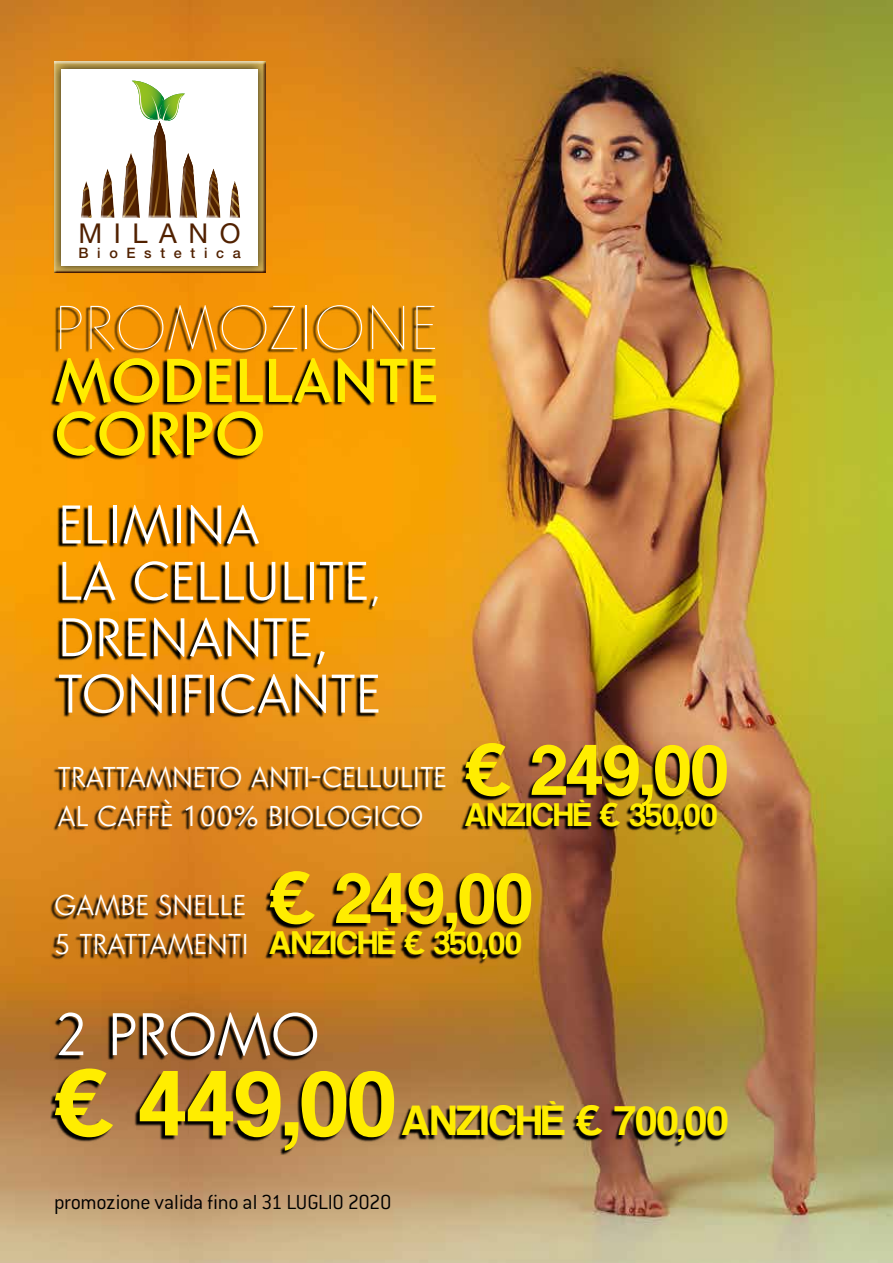
<style>
.page{position:relative;width:893px;height:1263px;background:#fff}
.page>*{position:absolute;margin:0;border:0;box-sizing:border-box;transform-origin:0 0}
.t1{font:90.6px "Coolvetica";color:#ffed00}
.t2{font:70.2px/128.1px "Coolvetica";color:#ffed00}
.t3{font:500 61.5px/52.9px "Core Sans G";color:#ffed00}
.t4{font:100 61.5px "Core Sans G";color:#fff}
.t5{font:300 59.85px "Core Sans G";letter-spacing:-.02em;color:#fff}
.t6{font:300 54.15px/56.4px "Core Sans G";color:#fff}
.t7{font:40.95px "Coolvetica";color:#ffed00}
.t8{font:31.65px "Coolvetica";color:#ffed00}
.t9{font:300 28.5px/39px "Core Sans G";color:#fff}
.t10{font:27.3px "Helvetica Neue";letter-spacing:.425em;color:#512100}
.t11{font:300 22.35px "Conduit ITC";letter-spacing:-.02em;color:#000}
.t12{font:500 14.4px "Helvetica Neue";letter-spacing:.6em;color:#512100}
.s1{font-size:41.1px}
</style>
<div class="page">
<img style="left:0;top:0;width:893px;height:1263px">
<div style="left:52px;top:59px;width:215px;height:215px;background:#000;opacity:.75"></div>
<div style="left:61px;top:69px;width:197px;height:196px;background:#fff"></div>
<svg style="left:132px;top:80px;width:53px;height:40px"></svg>
<svg style="left:82px;top:120px;width:158px;height:98px"></svg>
<img style="left:50px;top:306px;width:677px;height:849px">
<p class="t10" style="left:78px;top:217px;width:164px">MILANO</p>
<p class="t12" style="left:78px;top:244px;width:164px">BioEstetica</p>
<h3 class="t4" style="left:54px;top:291px;width:386px">PROMOZIONE</h3>
<h3 class="t3" style="left:54px;top:355px;width:387px">MODELLANTE<br>CORPO</h3>
<h3 class="t6" style="left:58px;top:497px;width:325px">ELIMINA<br>LA CELLULITE<span class="s1">,<br></span>DRENANTE,<br>TONIFICANTE</h3>
<h2 class="t2" style="left:269px;top:711px;width:461px;text-indent:196px">€ 249,00 € 249,00</h2>
<p class="t9" style="left:58px;top:758px;width:391px">TRATTAMNETO ANTI-CELLULITE<br>AL CAFFÈ 100% BIOLOGICO</p>
<p class="t8" style="left:465px;top:798px;width:254px">ANZICHÈ € 350,00</p>
<p class="t9" style="left:54px;top:886px;width:196px">GAMBE SNELLE<br>5 TRATTAMENTI</p>
<p class="t8" style="left:269px;top:926px;width:254px">ANZICHÈ € 350,00</p>
<h3 class="t5" style="left:54px;top:998px;width:268px">2 PROMO</h3>
<h1 class="t1" style="left:54px;top:1056px;width:343px">€ 449,00</h1>
<h3 class="t7" style="left:402px;top:1099px;width:328px">ANZICHÈ € 700,00</h3>
<p class="t11" style="left:54px;top:1190px;width:339px">promozione valida fino al 31 LUGLIO 2020</p>
</div>
